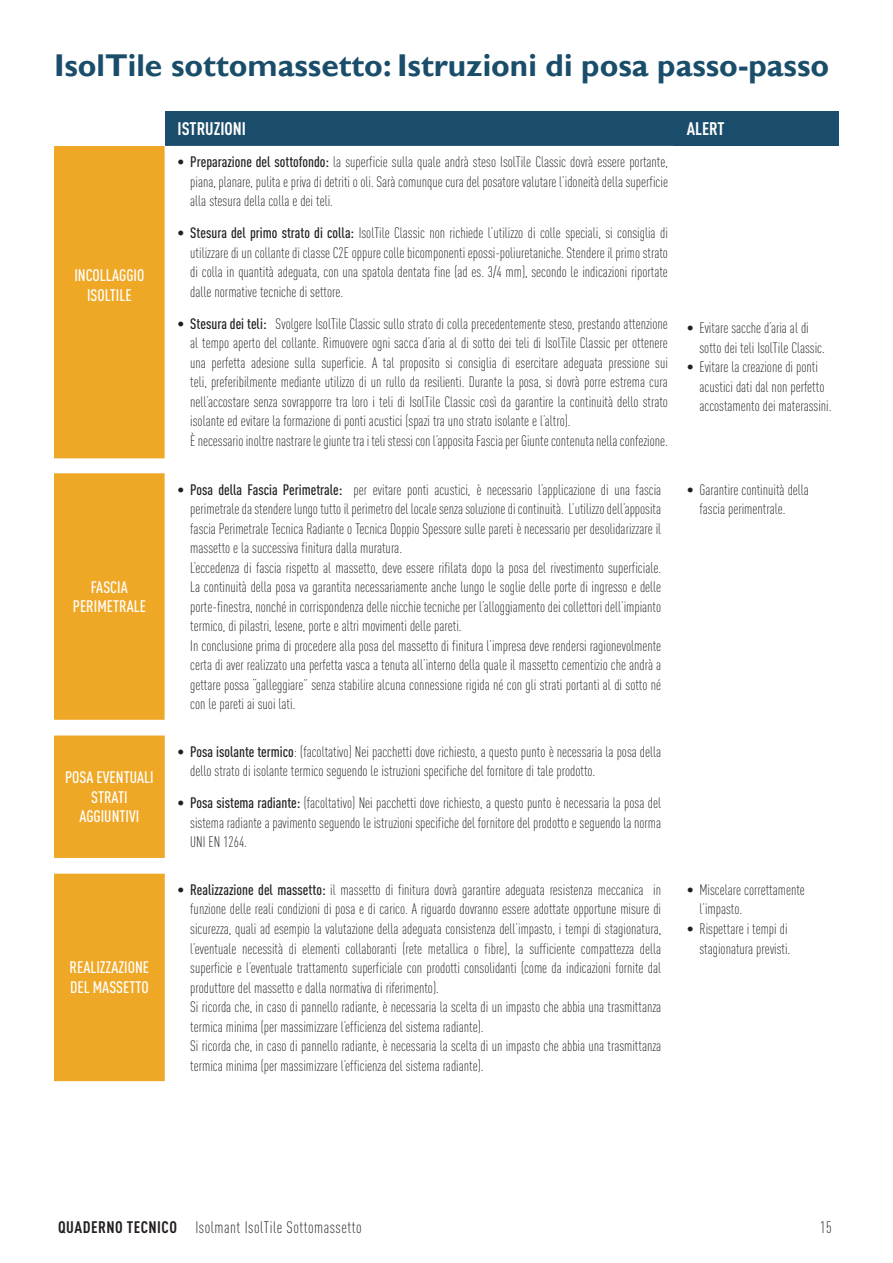
<style>
.page{position:relative;width:893px;height:1263px;background:#fff}
.page>*{position:absolute;margin:0;border:0;box-sizing:border-box;transform-origin:0 0}
.t1{font:700 31.5px "Gill Sans";color:#194d6a}
.t2{font:700 18px "DIN Cond";color:#fff}
.t3{font:500 16.5px/19.8px "DIN Cond";color:#fff;text-align:center}
.t4{font:300 16.5px "DIN Cond";letter-spacing:.03em;color:#231f20}
.t5{font:300 15px/19.5px "DIN Cond";color:#231f20}
.s1{font-weight:500}
.s2{font-weight:700}
</style>
<div class="page">
<div style="left:54px;top:146px;width:111px;height:935px;background:#efa826"></div>
<div style="left:165px;top:112px;width:509px;height:34px;background:#1a4d6b"></div>
<div style="left:674px;top:112px;width:165px;height:34px;background:#1a4d6b"></div>
<hr style="left:892px;top:1069px;width:1px;height:140px;background:#d0232c">
<h1 class="t1" style="left:54px;top:46px;width:777px">IsolTile sottomassetto: Istruzioni di posa passo-passo</h1>
<p class="t3" style="left:74px;top:265px;width:72px">INCOLLAGGIO<br>ISOLTILE</p>
<p class="t3" style="left:73px;top:576px;width:75px">FASCIA<br>PERIMETRALE</p>
<p class="t3" style="left:65px;top:767px;width:90px">POSA EVENTUALI<br>STRATI<br>AGGIUNTIVI</p>
<p class="t3" style="left:70px;top:957px;width:81px;text-align:left">REALIZZAZIONE<br>DEL MASSETTO</p>
<p class="t2" style="left:178px;top:118px;width:70px">ISTRUZIONI</p>
<p class="t2" style="left:687px;top:118px;width:39px">ALERT</p>
<p class="t5" style="left:190px;top:152px;width:479px;text-align:justify;text-indent:-13px"><span class="s1">• Preparazione del sottofondo:</span> la superficie sulla quale andrà steso IsolTile Classic dovrà essere portante, piana, planare, pulita e priva di detriti o oli. Sarà comunque cura del posatore valutare l’idoneità della superficie alla stesura della colla e dei teli.</p>
<p class="t5" style="left:190px;top:223px;width:479px;text-align:justify;text-indent:-13px"><span class="s1">• Stesura del primo strato di colla:</span> IsolTile Classic non richiede l’utilizzo di colle speciali, si consiglia di utilizzare di un collante di classe C2E oppure colle bicomponenti epossi-poliuretaniche. Stendere il primo strato di colla in quantità adeguata, con una spatola dentata fine (ad es. 3/4 mm), secondo le indicazioni riportate dalle normative tecniche di settore.</p>
<p class="t5" style="left:190px;top:314px;width:479px;text-indent:-13px"><span class="s1">• Stesura dei teli:</span> Svolgere IsolTile Classic sullo strato di colla precedentemente steso, prestando attenzione al tempo aperto del collante. Rimuovere ogni sacca d’aria al di sotto dei teli di IsolTile Classic per ottenere una perfetta adesione sulla superficie. A tal proposito si consiglia di esercitare adeguata pressione sui teli, preferibilmente mediante utilizzo di un rullo da resilienti. Durante la posa, si dovrà porre estrema cura nell’accostare senza sovrapporre tra loro i teli di IsolTile Classic così da garantire la continuità dello strato isolante ed evitare la formazione di ponti acustici (spazi tra uno strato isolante e l’altro).<br>È necessario inoltre nastrare le giunte tra i teli stessi con l’apposita Fascia per Giunte contenuta nella confezione.</p>
<p class="t5" style="left:699px;top:318px;width:127px;text-indent:-13px">• Evitare sacche d’aria al di sotto dei teli IsolTile Classic.</p>
<p class="t5" style="left:699px;top:357px;width:134px;text-indent:-13px">• Evitare la creazione di ponti acustici dati dal non perfetto accostamento dei materassini.</p>
<p class="t5" style="left:190px;top:480px;width:472px;text-indent:-13px"><span class="s1">• Posa della Fascia Perimetrale:</span> per evitare ponti acustici, è necessario l’applicazione di una fascia perimetrale da stendere lungo tutto il perimetro del locale senza soluzione di continuità. L’utilizzo dell’apposita fascia Perimetrale Tecnica Radiante o Tecnica Doppio Spessore sulle pareti è necessario per desolidarizzare il massetto e la successiva finitura dalla muratura.<br>L’eccedenza di fascia rispetto al massetto, deve essere rifilata dopo la posa del rivestimento superficiale.<br>La continuità della posa va garantita necessariamente anche lungo le soglie delle porte di ingresso e delle porte-finestra, nonché in corrispondenza delle nicchie tecniche per l’alloggiamento dei collettori dell’impianto termico, di pilastri, lesene, porte e altri movimenti delle pareti.<br>In conclusione prima di procedere alla posa del massetto di finitura l’impresa deve rendersi ragionevolmente certa di aver realizzato una perfetta vasca a tenuta all’interno della quale il massetto cementizio che andrà a gettare possa “galleggiare” senza stabilire alcuna connessione rigida né con gli strati portanti al di sotto né con le pareti ai suoi lati.</p>
<p class="t5" style="left:699px;top:480px;width:111px;text-indent:-13px">• Garantire continuità della fascia perimentrale.</p>
<p class="t5" style="left:190px;top:742px;width:472px;text-indent:-13px"><span class="s1">• Posa isolante termico</span>: (facoltativo) Nei pacchetti dove richiesto, a questo punto è necessaria la posa della dello strato di isolante termico seguendo le istruzioni specifiche del fornitore di tale prodotto.</p>
<p class="t5" style="left:190px;top:793px;width:472px;text-align:justify;text-indent:-13px"><span class="s1">• Posa sistema radiante:</span> (facoltativo) Nei pacchetti dove richiesto, a questo punto è necessaria la posa del sistema radiante a pavimento seguendo le istruzioni specifiche del fornitore del prodotto e seguendo la norma UNI EN 1264.</p>
<p class="t5" style="left:190px;top:880px;width:472px;text-indent:-13px"><span class="s1">• Realizzazione del massetto:</span> il massetto di finitura dovrà garantire adeguata resistenza meccanica in funzione delle reali condizioni di posa e di carico. A riguardo dovranno essere adottate opportune misure di sicurezza, quali ad esempio la valutazione della adeguata consistenza dell’impasto, i tempi di stagionatura, l’eventuale necessità di elementi collaboranti (rete metallica o fibre), la sufficiente compattezza della superficie e l’eventuale trattamento superficiale con prodotti consolidanti (come da indicazioni fornite dal produttore del massetto e dalla normativa di riferimento).<br>Si ricorda che, in caso di pannello radiante, è necessaria la scelta di un impasto che abbia una trasmittanza termica minima (per massimizzare l’efficienza del sistema radiante).<br>Si ricorda che, in caso di pannello radiante, è necessaria la scelta di un impasto che abbia una trasmittanza termica minima (per massimizzare l’efficienza del sistema radiante).</p>
<p class="t5" style="left:699px;top:880px;width:107px;text-indent:-13px">• Miscelare correttamente l’impasto.</p>
<p class="t5" style="left:687px;top:919px;width:105px;text-align:right">• Rispettare i tempi di stagionatura previsti.</p>
<p class="t4" style="left:58px;top:1218px;width:305px"><span class="s2">QUADERNO TECNICO</span> Isolmant IsolTile Sottomassetto</p>
<p class="t4" style="left:820px;top:1218px;width:13px">15</p>
</div>
